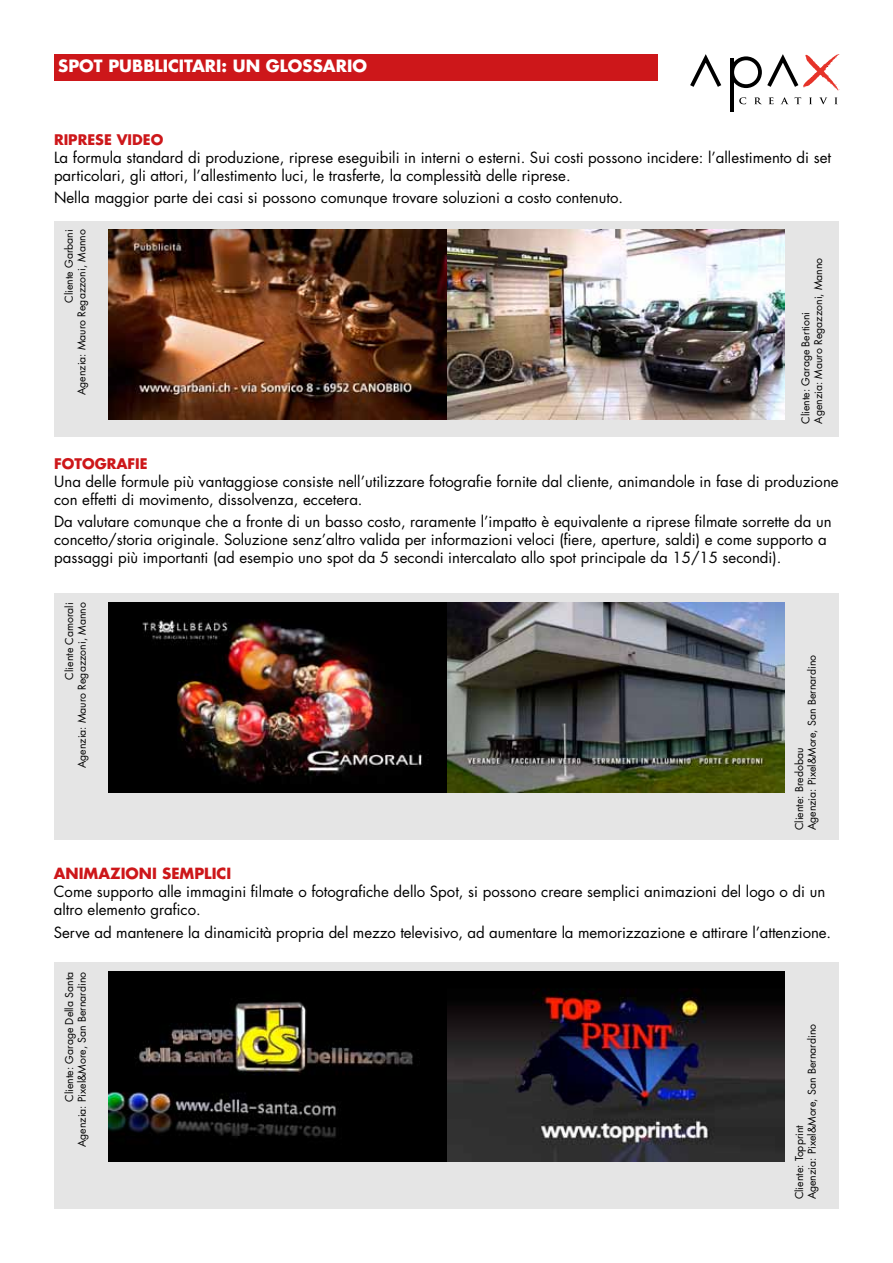
<style>
.page{position:relative;width:893px;height:1263px;background:#fff}
.page>*{position:absolute;margin:0;border:0;box-sizing:border-box;transform-origin:0 0}
.t1{font:700 16.5px "Futura";color:#fff}
.t2{font:15px/18px "Futura";color:#000}
.t3{font:700 15px "Futura";color:#cd171a}
.t4{font:700 14.25px "Futura";color:#cd171a}
.t5{font:10.5px/12.6px "Futura";color:#000;text-align:right}
</style>
<div class="page">
<div style="left:54px;top:593px;width:785px;height:247px;background:#e5e5e5"></div>
<div style="left:54px;top:962px;width:785px;height:247px;background:#e5e5e5"></div>
<img style="left:109px;top:602px;width:676px;height:190px">
<img style="left:109px;top:971px;width:676px;height:190px">
<div style="left:54px;top:54px;width:604px;height:26px;background:#cd171a"></div>
<hr style="left:730px;top:59px;width:4px;height:53px;background:#000">
<svg style="left:690px;top:54px;width:31px;height:33px"></svg>
<svg style="left:730px;top:54px;width:109px;height:37px"></svg>
<svg style="left:739px;top:97px;width:7px;height:7px"></svg>
<svg style="left:754px;top:97px;width:8px;height:7px"></svg>
<svg style="left:769px;top:97px;width:5px;height:7px"></svg>
<svg style="left:781px;top:97px;width:20px;height:7px"></svg>
<svg style="left:809px;top:97px;width:3px;height:7px"></svg>
<svg style="left:819px;top:97px;width:8px;height:7px"></svg>
<svg style="left:834px;top:97px;width:4px;height:7px"></svg>
<div style="left:54px;top:221px;width:785px;height:215px;background:#e5e5e5"></div>
<img style="left:108px;top:229px;width:676px;height:190px">
<p class="t1" style="left:58px;top:55px;width:310px">SPOT PUBBLICITARI: UN GLOSSARIO</p>
<p class="t4" style="left:54px;top:130px;width:111px">RIPRESE VIDEO</p>
<p class="t2" style="left:54px;top:149px;width:779px">La formula standard di produzione, riprese eseguibili in interni o esterni. Sui costi possono incidere: l’allestimento di set particolari, gli attori, l’allestimento luci, le trasferte, la complessità delle riprese.</p>
<p class="t2" style="left:54px;top:189px;width:571px">Nella maggior parte dei casi si possono comunque trovare soluzioni a costo contenuto.</p>
<p class="t5" style="left:63px;top:395px;width:167px;rotate:-90deg">Cliente Garbani<br>Agenzia: Mauro Regazzoni, Manno</p>
<p class="t5" style="left:799px;top:424px;width:167px;text-align:left;rotate:-90deg">Cliente: Garage Bertioni<br>Agenzia: Mauro Regazzoni, Manno</p>
<p class="t4" style="left:54px;top:454px;width:95px">FOTOGRAFIE</p>
<p class="t2" style="left:54px;top:473px;width:786px">Una delle formule più vantaggiose consiste nell’utilizzare fotografie fornite dal cliente, animandole in fase di produzione con effetti di movimento, dissolvenza, eccetera.</p>
<p class="t2" style="left:54px;top:513px;width:779px">Da valutare comunque che a fronte di un basso costo, raramente l’impatto è equivalente a riprese filmate sorrette da un concetto/storia originale. Soluzione senz’altro valida per informazioni veloci (fiere, aperture, saldi) e come supporto a passaggi più importanti (ad esempio uno spot da 5 secondi intercalato allo spot principale da 15/15 secondi).</p>
<p class="t5" style="left:63px;top:768px;width:167px;rotate:-90deg">Cliente Camorali<br>Agenzia: Mauro Regazzoni, Manno</p>
<p class="t5" style="left:793px;top:830px;width:177px;text-align:left;rotate:-90deg">Cliente: Bredobau<br>Agenzia: Pixel&amp;More, San Bernardino</p>
<p class="t3" style="left:54px;top:864px;width:179px">ANIMAZIONI SEMPLICI</p>
<p class="t2" style="left:54px;top:883px;width:773px">Come supporto alle immagini filmate o fotografiche dello Spot, si possono creare semplici animazioni del logo o di un altro elemento grafico.</p>
<p class="t2" style="left:54px;top:923px;width:779px">Serve ad mantenere la dinamicità propria del mezzo televisivo, ad aumentare la memorizzazione e attirare l’attenzione.</p>
<p class="t5" style="left:63px;top:1147px;width:177px;rotate:-90deg">Cliente: Garage Della Santa<br>Agenzia: Pixel&amp;More, San Bernardino</p>
<p class="t5" style="left:793px;top:1199px;width:177px;text-align:left;rotate:-90deg">Cliente: Topprint<br>Agenzia: Pixel&amp;More, San Bernardino</p>
</div>
